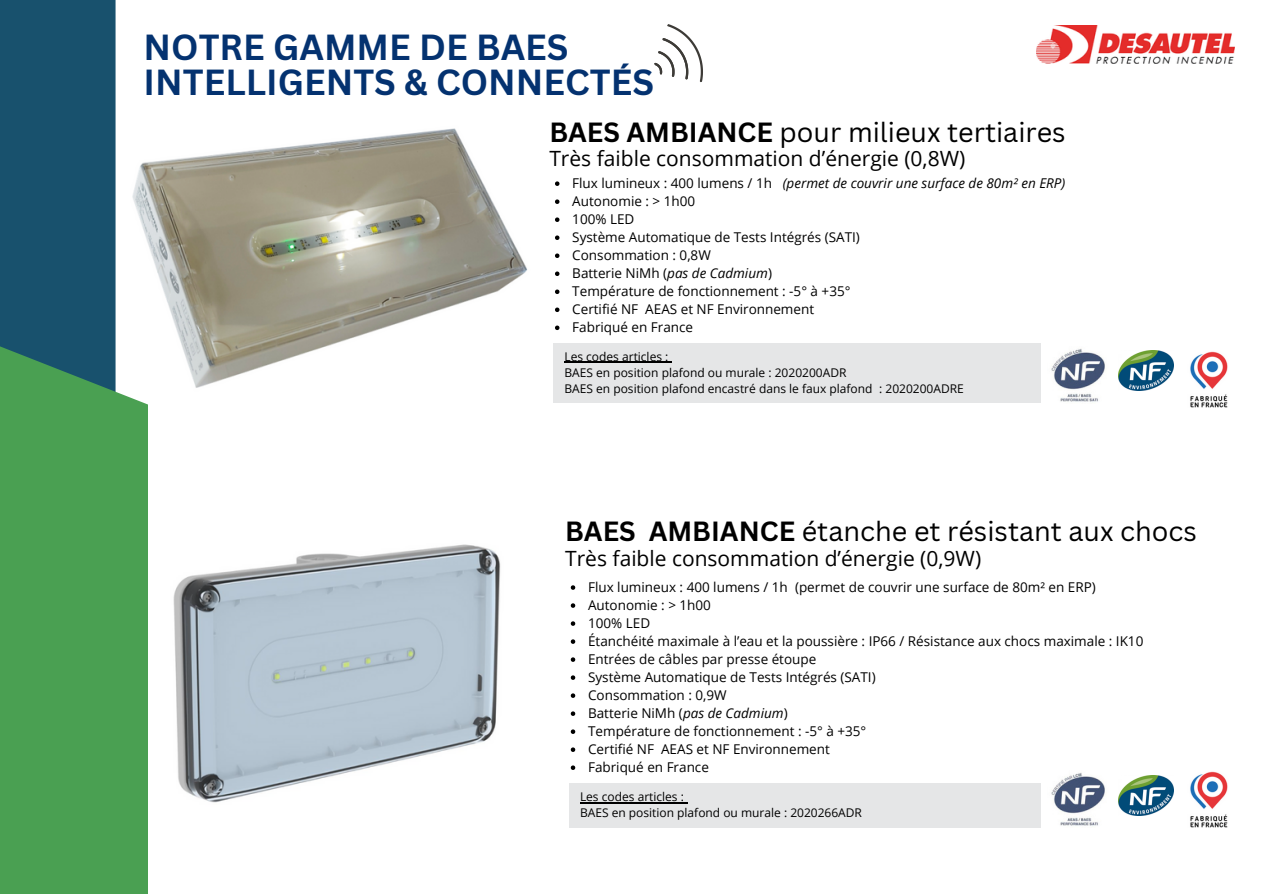
<style>
.page{position:relative;width:1263px;height:894px;background:#fff}
.page>*{position:absolute;margin:0;border:0;box-sizing:border-box;transform-origin:0 0}
.t1{font:700 35.25px/34.8px "Canva Sans";color:#043270}
.t2{font:27px "Canva Sans";color:#000}
.t3{font:21px "Open Sans";color:#000}
.t4{font:13.5px "Open Sans";color:#000}
.t5{font:italic 13.5px "Open Sans";color:#000}
.t6{font:12px "Open Sans";color:#000}
.s1{font-weight:700}
.s2{font-style:normal}
.s3{font-style:italic}
</style>
<div class="page">
<div style="left:0;top:0;width:116px;height:623px;background:#18516d"></div>
<svg style="left:0;top:161px;width:148px;height:732px;fill:#4aa052"></svg>
<svg style="left:654px;top:24px;width:49px;height:59px"></svg>
<img style="left:1036px;top:26px;width:198px;height:38px">
<img style="left:1051px;top:349px;width:54px;height:53px">
<img style="left:1118px;top:350px;width:55px;height:40px">
<img style="left:1190px;top:351px;width:38px;height:56px">
<div style="left:554px;top:344px;width:487px;height:59px;background:#e5e6e7"></div>
<div style="left:569px;top:783px;width:471px;height:44px;background:#e5e6e7"></div>
<img style="left:1051px;top:773px;width:54px;height:53px">
<img style="left:1118px;top:775px;width:55px;height:40px">
<img style="left:1190px;top:771px;width:38px;height:56px">
<img style="left:125px;top:128px;width:403px;height:267px">
<img style="left:173px;top:544px;width:328px;height:259px">
<svg style="left:555px;top:181px;width:4px;height:5px"></svg>
<svg style="left:555px;top:199px;width:4px;height:5px"></svg>
<svg style="left:555px;top:217px;width:4px;height:5px"></svg>
<svg style="left:555px;top:235px;width:4px;height:5px"></svg>
<svg style="left:555px;top:253px;width:4px;height:5px"></svg>
<svg style="left:555px;top:271px;width:4px;height:5px"></svg>
<svg style="left:555px;top:289px;width:4px;height:5px"></svg>
<svg style="left:555px;top:307px;width:4px;height:5px"></svg>
<svg style="left:555px;top:325px;width:4px;height:5px"></svg>
<svg style="left:571px;top:585px;width:4px;height:4px"></svg>
<svg style="left:571px;top:603px;width:4px;height:4px"></svg>
<svg style="left:571px;top:621px;width:4px;height:4px"></svg>
<svg style="left:571px;top:639px;width:4px;height:4px"></svg>
<svg style="left:571px;top:657px;width:4px;height:4px"></svg>
<svg style="left:571px;top:675px;width:4px;height:4px"></svg>
<svg style="left:571px;top:693px;width:4px;height:4px"></svg>
<svg style="left:571px;top:711px;width:4px;height:4px"></svg>
<svg style="left:571px;top:729px;width:4px;height:4px"></svg>
<svg style="left:571px;top:747px;width:4px;height:4px"></svg>
<svg style="left:571px;top:765px;width:4px;height:4px"></svg>
<hr style="left:564px;top:362px;width:104px;height:1px;background:#000">
<hr style="left:580px;top:801px;width:104px;height:1px;background:#000">
<p class="t1" style="left:144px;top:28px;width:512px">NOTRE GAMME DE BAES<br>INTELLIGENTS &amp; CONNECTÉS</p>
<p class="t2" style="left:549px;top:114px;width:518px"><span class="s1">BAES AMBIANCE</span> pour milieux tertiaires</p>
<p class="t3" style="left:549px;top:143px;width:418px">Très faible consommation d’énergie (0,8W)</p>
<p class="t5" style="left:572px;top:174px;width:495px"><span class="s2">Flux lumineux : 400 lumens / 1h</span> (permet de couvrir une surface de 80m² en ERP)</p>
<p class="t4" style="left:572px;top:192px;width:124px">Autonomie : &gt; 1h00</p>
<p class="t4" style="left:572px;top:210px;width:64px">100% LED</p>
<p class="t4" style="left:572px;top:228px;width:289px">Système Automatique de Tests Intégrés (SATI)</p>
<p class="t4" style="left:572px;top:246px;width:140px">Consommation : 0,8W</p>
<p class="t4" style="left:572px;top:264px;width:201px">Batterie NiMh (<span class="s3">pas de Cadmium</span>)</p>
<p class="t4" style="left:572px;top:282px;width:280px">Température de fonctionnement : -5° à +35°</p>
<p class="t4" style="left:572px;top:300px;width:243px">Certifié NF AEAS et NF Environnement</p>
<p class="t4" style="left:572px;top:318px;width:122px">Fabriqué en France</p>
<p class="t6" style="left:564px;top:348px;width:105px">Les codes articles :</p>
<p class="t6" style="left:564px;top:364px;width:284px">BAES en position plafond ou murale : 2020200ADR</p>
<p class="t6" style="left:564px;top:380px;width:401px">BAES en position plafond encastré dans le faux plafond : 2020200ADRE</p>
<h2 class="t2" style="left:565px;top:511px;width:633px"><span class="s1">BAES AMBIANCE</span> étanche et résistant aux chocs</h2>
<h3 class="t3" style="left:565px;top:543px;width:418px">Très faible consommation d’énergie (0,9W)</h3>
<h3 class="t4" style="left:588px;top:577px;width:509px">Flux lumineux : 400 lumens / 1h (permet de couvrir une surface de 80m² en ERP)</h3>
<p class="t4" style="left:588px;top:595px;width:124px">Autonomie : &gt; 1h00</p>
<p class="t4" style="left:588px;top:613px;width:64px">100% LED</p>
<p class="t4" style="left:588px;top:631px;width:557px">Étanchéité maximale à l’eau et la poussière : IP66 / Résistance aux chocs maximale : IK10</p>
<p class="t4" style="left:588px;top:649px;width:230px">Entrées de câbles par presse étoupe</p>
<p class="t4" style="left:588px;top:667px;width:289px">Système Automatique de Tests Intégrés (SATI)</p>
<p class="t4" style="left:588px;top:685px;width:140px">Consommation : 0,9W</p>
<p class="t4" style="left:588px;top:703px;width:201px">Batterie NiMh (<span class="s3">pas de Cadmium</span>)</p>
<p class="t4" style="left:588px;top:721px;width:280px">Température de fonctionnement : -5° à +35°</p>
<p class="t4" style="left:588px;top:739px;width:243px">Certifié NF AEAS et NF Environnement</p>
<p class="t4" style="left:588px;top:757px;width:122px">Fabriqué en France</p>
<p class="t6" style="left:580px;top:788px;width:105px">Les codes articles :</p>
<p class="t6" style="left:580px;top:804px;width:284px">BAES en position plafond ou murale : 2020266ADR</p>
</div>
